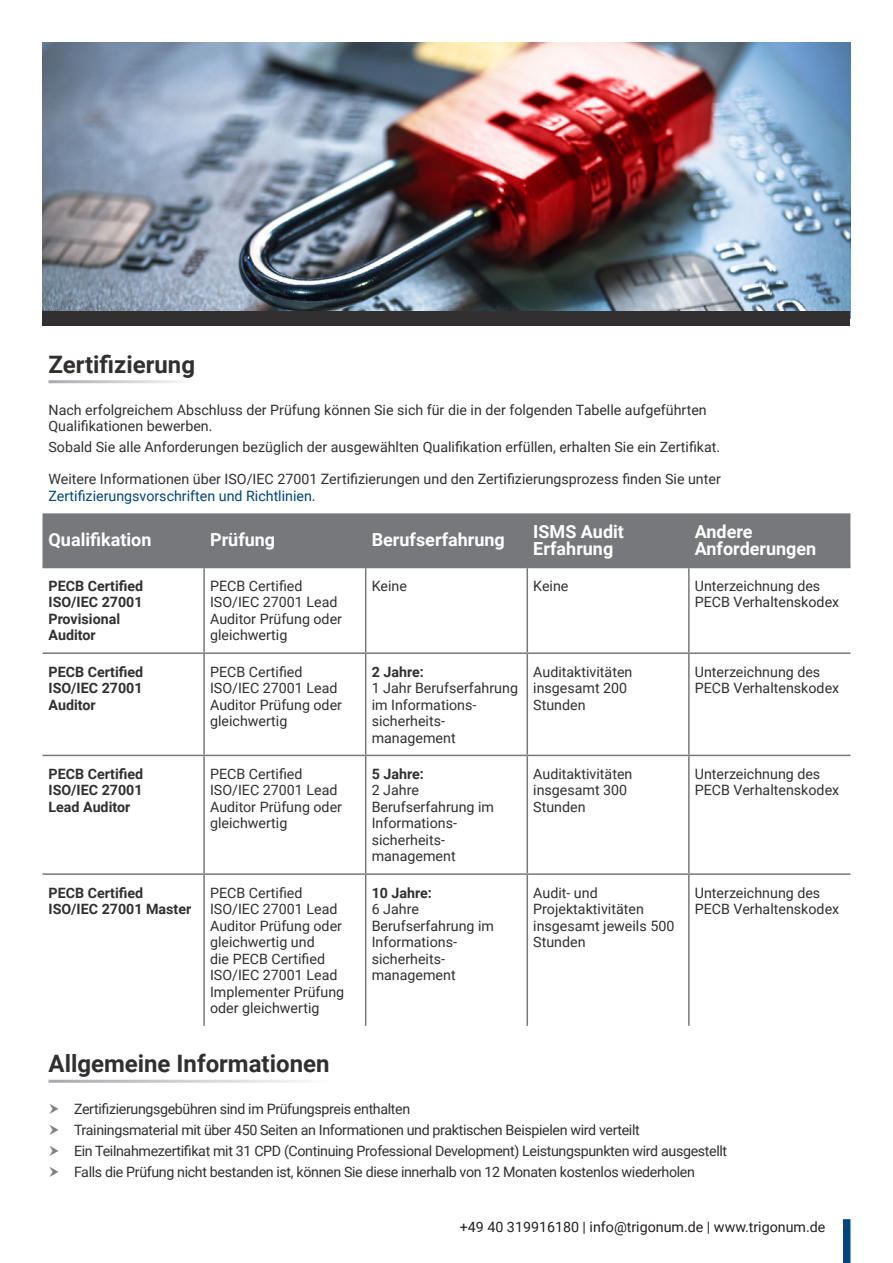
<style>
.page{position:relative;width:893px;height:1263px;background:#fff}
.page>*{position:absolute;margin:0;border:0;box-sizing:border-box;transform-origin:0 0}
.t1{font:700 24px "Roboto";color:#312f30}
.t2{font:700 18px/16.5px "Roboto";color:#fff}
.Bullet_Points{font:14.25px/16.5px "Roboto";color:#312f30}
.Bullet_Points-2{font:14.25px "Roboto";letter-spacing:-.025em;color:#312f30}
.t3{font:700 14.25px "Roboto";color:#312f30}
.t4{font:14.25px "Roboto";color:#231f20}
.s1{color:#00447c}
</style>
<div class="page">
<img style="left:43px;top:43px;width:807px;height:268px">
<div style="left:43px;top:311px;width:807px;height:15px;background:#312f30"></div>
<div style="left:43px;top:513px;width:807px;height:54px;background:#76787b"></div>
<hr style="left:43px;top:873px;width:161px;height:2px;background:#76787b">
<hr style="left:204px;top:873px;width:162px;height:2px;background:#76787b">
<hr style="left:366px;top:873px;width:161px;height:2px;background:#76787b">
<hr style="left:527px;top:873px;width:162px;height:2px;background:#76787b">
<hr style="left:689px;top:873px;width:161px;height:2px;background:#76787b">
<hr style="left:203px;top:568px;width:2px;height:84px;background:#76787b">
<hr style="left:365px;top:568px;width:1px;height:84px;background:#76787b">
<hr style="left:526px;top:568px;width:2px;height:84px;background:#76787b">
<hr style="left:688px;top:568px;width:2px;height:84px;background:#76787b">
<hr style="left:43px;top:652px;width:161px;height:2px;background:#76787b">
<hr style="left:204px;top:652px;width:162px;height:2px;background:#76787b">
<hr style="left:203px;top:654px;width:2px;height:101px;background:#76787b">
<hr style="left:366px;top:652px;width:161px;height:2px;background:#76787b">
<hr style="left:365px;top:654px;width:1px;height:101px;background:#76787b">
<hr style="left:527px;top:652px;width:162px;height:2px;background:#76787b">
<hr style="left:526px;top:654px;width:2px;height:101px;background:#76787b">
<hr style="left:689px;top:652px;width:161px;height:2px;background:#76787b">
<hr style="left:688px;top:654px;width:2px;height:101px;background:#76787b">
<hr style="left:43px;top:755px;width:161px;height:1px;background:#76787b">
<hr style="left:204px;top:755px;width:162px;height:1px;background:#76787b">
<hr style="left:203px;top:756px;width:2px;height:117px;background:#76787b">
<hr style="left:366px;top:755px;width:161px;height:1px;background:#76787b">
<hr style="left:365px;top:756px;width:1px;height:117px;background:#76787b">
<hr style="left:527px;top:755px;width:162px;height:1px;background:#76787b">
<hr style="left:526px;top:756px;width:2px;height:117px;background:#76787b">
<hr style="left:689px;top:755px;width:161px;height:1px;background:#76787b">
<hr style="left:688px;top:756px;width:2px;height:117px;background:#76787b">
<hr style="left:203px;top:875px;width:2px;height:151px;background:#76787b">
<hr style="left:365px;top:875px;width:1px;height:151px;background:#76787b">
<hr style="left:526px;top:875px;width:2px;height:151px;background:#76787b">
<hr style="left:688px;top:875px;width:2px;height:151px;background:#76787b">
<hr style="left:43px;top:567px;width:161px;height:1px;background:#76787b">
<hr style="left:204px;top:567px;width:162px;height:1px;background:#76787b">
<hr style="left:366px;top:567px;width:161px;height:1px;background:#76787b">
<hr style="left:527px;top:567px;width:162px;height:1px;background:#76787b">
<hr style="left:689px;top:567px;width:161px;height:1px;background:#76787b">
<div style="left:843px;top:1219px;width:7px;height:44px;background:#00447c"></div>
<p class="t1" style="left:49px;top:347px;width:148px">Zertifizierung</p>
<p class="Bullet_Points" style="left:49px;top:401px;width:660px">Nach erfolgreichem Abschluss der Prüfung können Sie sich für die in der folgenden Tabelle aufgeführten<br>Qualifikationen bewerben.</p>
<p class="Bullet_Points" style="left:49px;top:438px;width:673px">Sobald Sie alle Anforderungen bezüglich der ausgewählten Qualifikation erfüllen, erhalten Sie ein Zertifikat.</p>
<p class="Bullet_Points" style="left:49px;top:470px;width:674px">Weitere Informationen über ISO/IEC 27001 Zertifizierungen und den Zertifizierungsprozess finden Sie unter<br><span class="s1">Zertifizierungsvorschriften und Richtlinien</span>.</p>
<p class="t2" style="left:49px;top:531px;width:104px">Qualifikation</p>
<p class="t2" style="left:210px;top:531px;width:67px">Prüfung</p>
<p class="t2" style="left:372px;top:531px;width:135px">Berufserfahrung</p>
<p class="t2" style="left:533px;top:523px;width:92px">ISMS Audit<br>Erfahrung</p>
<p class="t2" style="left:695px;top:523px;width:123px">Andere<br>Anforderungen</p>
<p class="t3" style="left:49px;top:576px;width:96px">PECB Certified</p>
<p class="t3" style="left:49px;top:592px;width:96px">ISO/IEC 27001</p>
<p class="t3" style="left:49px;top:609px;width:73px">Provisional</p>
<p class="t3" style="left:49px;top:625px;width:49px">Auditor</p>
<p class="Bullet_Points" style="left:210px;top:577px;width:94px">PECB Certified</p>
<p class="Bullet_Points" style="left:210px;top:594px;width:129px">ISO/IEC 27001 Lead</p>
<p class="Bullet_Points" style="left:210px;top:610px;width:133px">Auditor Prüfung oder gleichwertig</p>
<p class="Bullet_Points" style="left:372px;top:577px;width:37px">Keine</p>
<p class="Bullet_Points" style="left:533px;top:577px;width:37px">Keine</p>
<p class="Bullet_Points" style="left:695px;top:577px;width:146px">Unterzeichnung des<br>PECB Verhaltenskodex</p>
<p class="t3" style="left:49px;top:662px;width:96px">PECB Certified</p>
<p class="t3" style="left:49px;top:678px;width:96px">ISO/IEC 27001</p>
<p class="t3" style="left:49px;top:695px;width:49px">Auditor</p>
<p class="t3" style="left:49px;top:764px;width:96px">PECB Certified</p>
<p class="t3" style="left:49px;top:780px;width:96px">ISO/IEC 27001</p>
<p class="t3" style="left:49px;top:797px;width:83px">Lead Auditor</p>
<p class="t3" style="left:49px;top:882px;width:96px">PECB Certified</p>
<p class="t3" style="left:49px;top:899px;width:144px">ISO/IEC 27001 Master</p>
<p class="Bullet_Points" style="left:210px;top:663px;width:94px">PECB Certified</p>
<p class="Bullet_Points" style="left:210px;top:679px;width:129px">ISO/IEC 27001 Lead</p>
<p class="Bullet_Points" style="left:210px;top:696px;width:133px">Auditor Prüfung oder gleichwertig</p>
<p class="Bullet_Points" style="left:210px;top:765px;width:94px">PECB Certified</p>
<p class="Bullet_Points" style="left:210px;top:781px;width:129px">ISO/IEC 27001 Lead</p>
<p class="Bullet_Points" style="left:210px;top:798px;width:133px">Auditor Prüfung oder gleichwertig</p>
<p class="t3" style="left:372px;top:662px;width:54px">2 Jahre:</p>
<p class="Bullet_Points" style="left:372px;top:679px;width:148px">1 Jahr Berufserfahrung im Informations&shy;sicherheits-</p>
<p class="Bullet_Points" style="left:372px;top:729px;width:85px">management</p>
<p class="t3" style="left:372px;top:764px;width:54px">5 Jahre:</p>
<p class="Bullet_Points" style="left:372px;top:781px;width:124px">2 Jahre<br>Berufserfahrung im<br>Informations-</p>
<p class="Bullet_Points" style="left:372px;top:831px;width:75px">sicherheits-</p>
<p class="Bullet_Points" style="left:372px;top:847px;width:85px">management</p>
<p class="Bullet_Points" style="left:210px;top:884px;width:136px">PECB Certified<br>ISO/IEC 27001 Lead<br>Auditor Prüfung oder gleichwertig und<br>die PECB Certified<br>ISO/IEC 27001 Lead<br>Implementer Prüfung oder gleichwertig</p>
<p class="t3" style="left:372px;top:882px;width:62px">10 Jahre:</p>
<p class="Bullet_Points" style="left:372px;top:900px;width:124px">6 Jahre<br>Berufserfahrung im<br>Informations-</p>
<p class="Bullet_Points" style="left:372px;top:950px;width:75px">sicherheits-</p>
<p class="Bullet_Points" style="left:372px;top:966px;width:85px">management</p>
<p class="Bullet_Points" style="left:533px;top:663px;width:101px">Auditaktivitäten insgesamt 200<br>Stunden</p>
<p class="Bullet_Points" style="left:695px;top:663px;width:146px">Unterzeichnung des<br>PECB Verhaltenskodex</p>
<p class="Bullet_Points" style="left:533px;top:765px;width:101px">Auditaktivitäten insgesamt 300<br>Stunden</p>
<p class="Bullet_Points" style="left:695px;top:765px;width:146px">Unterzeichnung des<br>PECB Verhaltenskodex</p>
<p class="Bullet_Points" style="left:533px;top:884px;width:143px">Audit- und<br>Projektaktivitäten insgesamt jeweils 500<br>Stunden</p>
<p class="Bullet_Points" style="left:695px;top:884px;width:146px">Unterzeichnung des<br>PECB Verhaltenskodex</p>
<p class="t1" style="left:49px;top:1047px;width:282px">Allgemeine Informationen</p>
<p class="Bullet_Points-2" style="left:74px;top:1099px;width:338px">Zertifizierungsgebühren sind im Prüfungspreis enthalten</p>
<p class="Bullet_Points-2" style="left:74px;top:1120px;width:567px">Trainingsmaterial mit über 450 Seiten an Informationen und praktischen Beispielen wird verteilt</p>
<p class="Bullet_Points-2" style="left:74px;top:1141px;width:655px">Ein Teilnahmezertifikat mit 31 CPD (Continuing Professional Development) Leistungspunkten wird ausgestellt</p>
<p class="Bullet_Points-2" style="left:74px;top:1162px;width:622px">Falls die Prüfung nicht bestanden ist, können Sie diese innerhalb von 12 Monaten kostenlos wiederholen</p>
<p class="t4" style="left:460px;top:1217px;width:367px">+49 40 319916180 | info@trigonum.de | www.trigonum.de</p>
</div>
